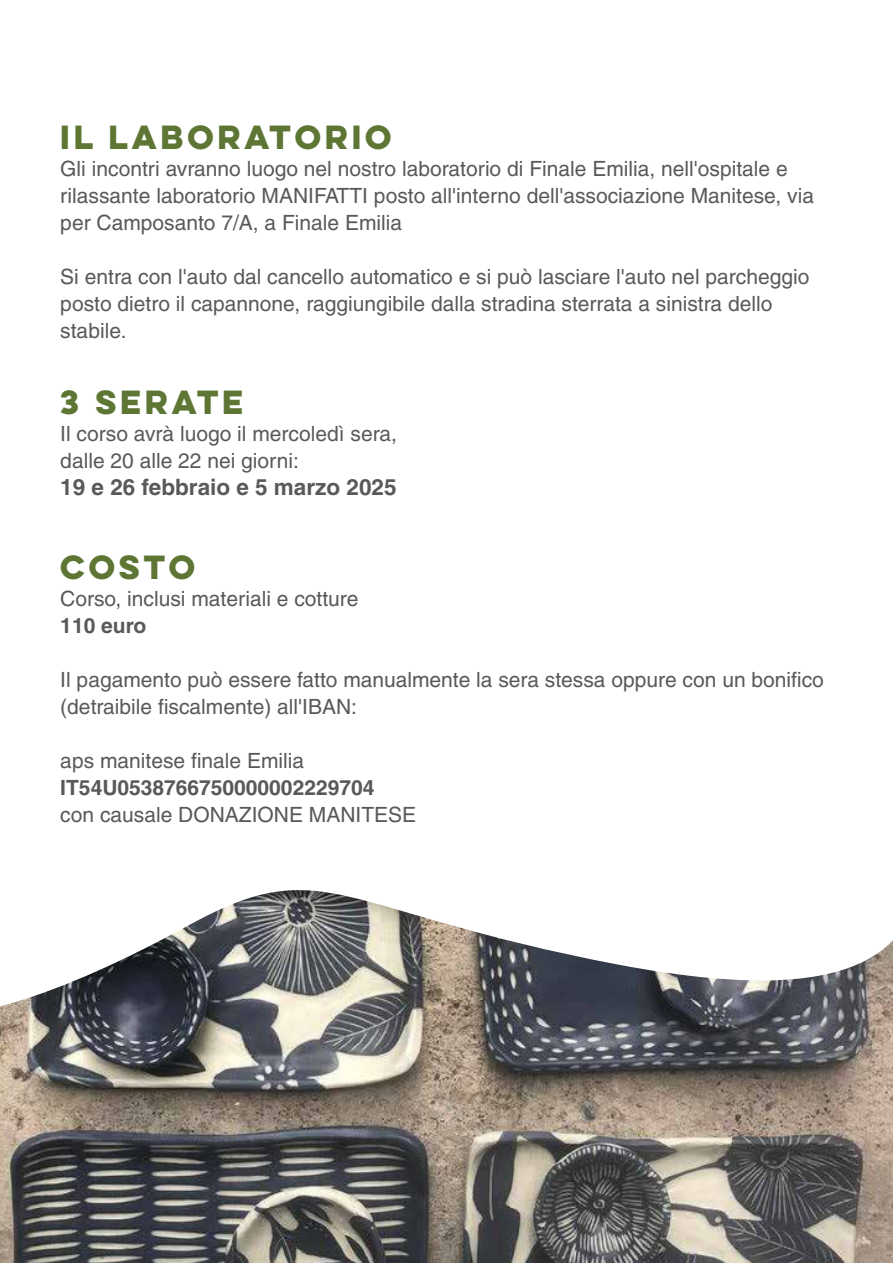
<style>
.page{position:relative;width:893px;height:1263px;background:#fff}
.page>*{position:absolute;margin:0;border:0;box-sizing:border-box;transform-origin:0 0}
.t1{font:700 30px "Lulo Clean W01 One";letter-spacing:-.1em;color:#5e7634}
.t2{font:700 22.5px "Helvetica CE";color:#58595b}
.t3{font:21px/27px "Helvetica";color:#58595b}
.t4{font:700 21px "Helvetica";color:#58595b}
</style>
<div class="page">
<img style="left:0;top:1026px;width:892px;height:237px">
<svg style="left:0;top:890px;width:893px;height:136px"></svg>
<h1 class="t1" style="left:60px;top:115px;width:340px">IL LABORATORIO</h1>
<p class="t3" style="left:60px;top:155px;width:755px">Gli incontri avranno luogo nel nostro laboratorio di Finale Emilia, nell'ospitale e rilassante laboratorio MANIFATTI posto all'interno dell'associazione Manitese, via per Camposanto 7/A, a Finale Emilia</p>
<p class="t3" style="left:60px;top:263px;width:751px">Si entra con l'auto dal cancello automatico e si può lasciare l'auto nel parcheggio posto dietro il capannone, raggiungibile dalla stradina sterrata a sinistra dello stabile.</p>
<h1 class="t1" style="left:60px;top:380px;width:191px">3 SERATE</h1>
<p class="t3" style="left:60px;top:420px;width:338px">Il corso avrà luogo il mercoledì sera, dalle 20 alle 22 nei giorni:</p>
<p class="t2" style="left:60px;top:473px;width:338px">19 e 26 febbraio e 5 marzo 2025</p>
<h1 class="t1" style="left:60px;top:545px;width:143px">COSTO</h1>
<p class="t3" style="left:60px;top:585px;width:300px">Corso, inclusi materiali e cotture</p>
<p class="t4" style="left:60px;top:613px;width:87px">110 euro</p>
<p class="t3" style="left:60px;top:666px;width:765px">Il pagamento può essere fatto manualmente la sera stessa oppure con un bonifico (detraibile fiscalmente) all'IBAN:</p>
<p class="t3" style="left:60px;top:747px;width:245px">aps manitese finale Emilia</p>
<p class="t4" style="left:60px;top:775px;width:316px">IT54U0538766750000002229704</p>
<p class="t3" style="left:60px;top:801px;width:357px">con causale DONAZIONE MANITESE</p>
</div>
